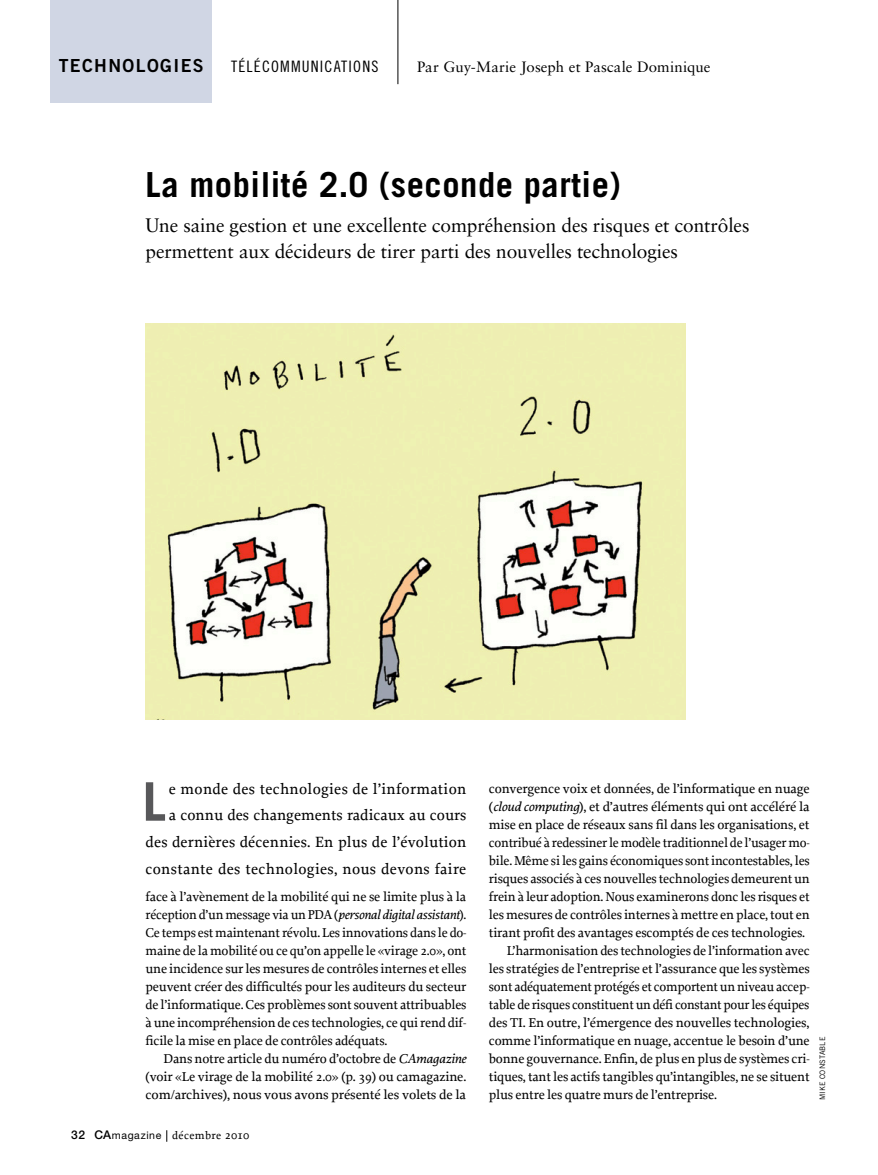
<style>
.page{position:relative;width:878px;height:1175px;background:#fff}
.page>*{position:absolute;margin:0;border:0;box-sizing:border-box;transform-origin:0 0}
.t1{font:700 53.25px "Trade Gothic";color:#58585a}
.t2{font:700 34.5px "Trade Gothic";letter-spacing:.015em;color:#000}
.t3{font:19.5px/25.5px "Sabon LT Std";letter-spacing:-.005em;color:#000}
.t4{font:18px "Trade Gothic Bold Two";letter-spacing:.08em;color:#000}
.t5{font:15.75px "Trade Gothic Cond Eighteen";letter-spacing:.075em;color:#000}
.t6{font:500 15.6px/26.7px "Proforma";letter-spacing:.02em;color:#000;text-align:right}
.t7{font:15px "Sabon LT Std";letter-spacing:.01em;color:#000}
.t8{font:500 13.5px "Proforma";letter-spacing:-.015em;color:#000}
.t9{font:10.5px "Helvetica Neue LT Std";letter-spacing:.055em;color:#000}
.t10{font:7.5px "Trade Gothic";letter-spacing:.01em;color:#000}
.s1{font-style:italic}
.s2{font-weight:500;font-size:12px}
.s3{font-family:"Proforma";font-weight:500;font-size:11.25px}
.s4{font-family:"Proforma";font-weight:500;font-size:12.45px}
</style>
<div class="page">
<img style="left:146px;top:323px;width:539px;height:396px">
<hr style="left:397px;top:0;width:1px;height:84px;background:#000">
<div style="left:51px;top:0;width:161px;height:102px;background:#d0d6e4"></div>
<p class="t4" style="left:59px;top:54px;width:146px">TECHNOLOGIES</p>
<p class="t5" style="left:231px;top:57px;width:149px">TÉLÉCOMMUNICATIONS</p>
<p class="t7" style="left:417px;top:58px;width:295px">Par Guy-Marie Joseph et Pascale Dominique</p>
<p class="t2" style="left:146px;top:163px;width:477px">La mobilité 2.0 (seconde partie)</p>
<p class="t3" style="left:146px;top:212px;width:605px">Une saine gestion et une excellente compréhension des risques et contrôles permettent aux décideurs de tirer parti des nouvelles technologies</p>
<p class="t1" style="left:142px;top:769px;width:25px">L</p>
<p class="t6" style="left:146px;top:775px;width:322px">e monde des technologies de l’information<br>a connu des changements radicaux au cours des dernières décennies. En plus de l’évolution constante des technologies, nous devons faire</p>
<p class="t8" style="left:146px;top:888px;width:322px">face à l’avènement de la mobilité qui ne se limite plus à la</p>
<p class="t8" style="left:146px;top:906px;width:322px">réception d’un message via un PDA (<span class="s1">personal digital assistant</span>).</p>
<p class="t8" style="left:146px;top:924px;width:322px">Ce temps est maintenant révolu. Les innovations dans le do-</p>
<p class="t8" style="left:146px;top:942px;width:322px">maine de la mobilité ou ce qu’on appelle le «virage 2.0», ont</p>
<p class="t8" style="left:146px;top:960px;width:322px">une incidence sur les mesures de contrôles internes et elles</p>
<p class="t8" style="left:146px;top:978px;width:322px">peuvent créer des difficultés pour les auditeurs du secteur</p>
<p class="t8" style="left:146px;top:996px;width:322px">de l’informatique. Ces problèmes sont souvent attribuables</p>
<p class="t8" style="left:146px;top:1014px;width:322px">à une incompréhension de ces technologies, ce qui rend dif-</p>
<p class="t8" style="left:146px;top:1032px;width:243px">ficile la mise en place de contrôles adéquats.</p>
<p class="t8" style="left:163px;top:1050px;width:304px">Dans notre article du numéro d’octobre de <span class="s1">CAmagazine</span></p>
<p class="t8" style="left:146px;top:1068px;width:322px">(voir «Le virage de la mobilité 2.0» (p. 39) ou camagazine.</p>
<p class="t8" style="left:146px;top:1086px;width:322px">com/archives), nous vous avons présenté les volets de la</p>
<p class="t9" style="left:71px;top:1129px;width:180px"><span class="s2">32 CA</span>magazine <span class="s3">décembre</span> <span class="s4">2010</span></p>
<p class="t8" style="left:489px;top:780px;width:322px">convergence voix et données, de l’informatique en nuage</p>
<p class="t8" style="left:489px;top:798px;width:322px">(<span class="s1">cloud computing</span>), et d’autres éléments qui ont accéléré la</p>
<p class="t8" style="left:489px;top:816px;width:322px">mise en place de réseaux sans fil dans les organisations, et</p>
<p class="t8" style="left:489px;top:834px;width:322px">contribué à redessiner le modèle traditionnel de l’usager mo-</p>
<p class="t8" style="left:489px;top:852px;width:322px">bile. Même si les gains économiques sont incontestables, les</p>
<p class="t8" style="left:489px;top:870px;width:322px">risques associés à ces nouvelles technologies demeurent un</p>
<p class="t8" style="left:489px;top:888px;width:322px">frein à leur adoption. Nous examinerons donc les risques et</p>
<p class="t8" style="left:489px;top:906px;width:322px">les mesures de contrôles internes à mettre en place, tout en</p>
<p class="t8" style="left:489px;top:924px;width:318px">tirant profit des avantages escomptés de ces technologies.</p>
<p class="t8" style="left:507px;top:942px;width:304px">L’harmonisation des technologies de l’information avec</p>
<p class="t8" style="left:489px;top:960px;width:322px">les stratégies de l’entreprise et l’assurance que les systèmes</p>
<p class="t8" style="left:489px;top:978px;width:322px">sont adéquatement protégés et comportent un niveau accep-</p>
<p class="t8" style="left:489px;top:996px;width:322px">table de risques constituent un défi constant pour les équipes</p>
<p class="t8" style="left:489px;top:1014px;width:322px">des TI. En outre, l’émergence des nouvelles technologies,</p>
<p class="t8" style="left:489px;top:1032px;width:322px">comme l’informatique en nuage, accentue le besoin d’une</p>
<p class="t8" style="left:489px;top:1050px;width:322px">bonne gouvernance. Enfin, de plus en plus de systèmes cri-</p>
<p class="t8" style="left:489px;top:1068px;width:322px">tiques, tant les actifs tangibles qu’intangibles, ne se situent</p>
<p class="t8" style="left:489px;top:1086px;width:230px">plus entre les quatre murs de l’entreprise.</p>
<p class="t10" style="left:818px;top:1100px;width:65px;rotate:-90deg">mike constable</p>
</div>
